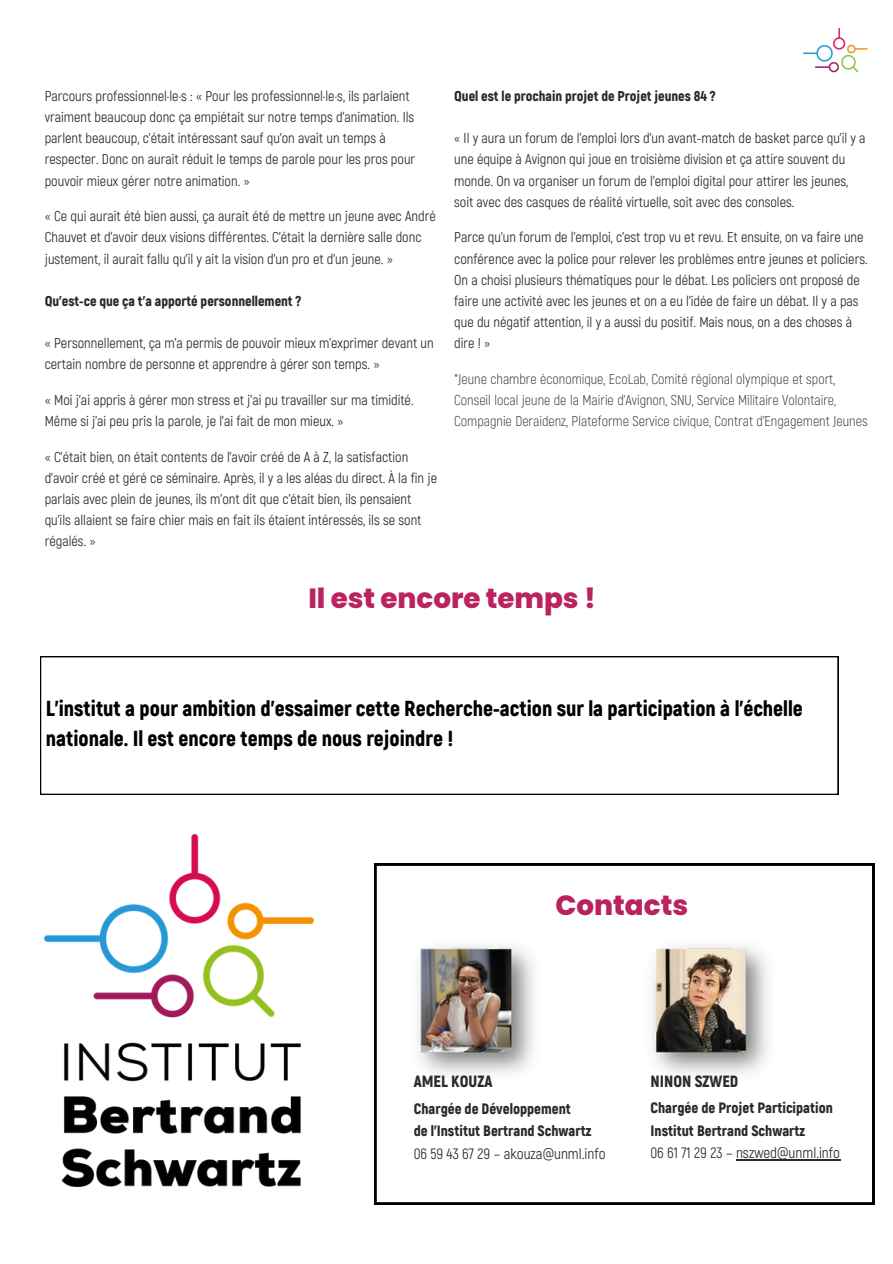
<style>
.page{position:relative;width:893px;height:1264px;background:#fff}
.page>*{position:absolute;margin:0;border:0;box-sizing:border-box;transform-origin:0 0}
.t1{font:800 27.75px "Poppins";color:#ba235f}
.t2{font:900 21.75px/30.3px "Akrobat";color:#000}
.t3{font:900 16.2px "Akrobat";color:#2b2a2a}
.t4{font:900 15px/22.5px "Akrobat";color:#2b2a2a}
.t5{font:14.25px/21.1px "Akrobat";color:#2b2a2a}
.t6{font:300 14.25px/21.1px "Akrobat";color:#2b2a2a}
.t7{font:900 14.25px "Akrobat";color:#2b2a2a}
.s1{font-weight:400}
</style>
<div class="page">
<svg style="left:374px;top:863px;width:500px;height:341px"></svg>
<svg style="left:40px;top:656px;width:798px;height:138px"></svg>
<img style="left:45px;top:834px;width:269px;height:352px">
<img style="left:402px;top:930px;width:147px;height:160px">
<img style="left:638px;top:930px;width:146px;height:160px">
<hr style="left:736px;top:1159px;width:104px;height:1px;background:#2b2a2a">
<img style="left:803px;top:28px;width:65px;height:45px">
<h5 class="t5" style="left:45px;top:86px;width:372px">Parcours professionnel·le·s : « Pour les professionnel·le·s, ils parlaient vraiment beaucoup donc ça empiétait sur notre temps d’animation. Ils parlent beaucoup, c’était intéressant sauf qu’on avait un temps à respecter. Donc on aurait réduit le temps de parole pour les pros pour pouvoir mieux gérer notre animation. »</h5>
<h5 class="t5" style="left:45px;top:206px;width:392px">« Ce qui aurait été bien aussi, ça aurait été de mettre un jeune avec André<br>Chauvet et d’avoir deux visions différentes. C’était la dernière salle donc justement, il aurait fallu qu’il y ait la vision d’un pro et d’un jeune. »</h5>
<p class="t7" style="left:45px;top:292px;width:258px">Qu’est-ce que ça t’a apporté personnellement ?</p>
<h5 class="t5" style="left:45px;top:333px;width:390px">« Personnellement, ça m’a permis de pouvoir mieux m’exprimer devant un certain nombre de personne et apprendre à gérer son temps. »</h5>
<h5 class="t5" style="left:45px;top:390px;width:370px">« Moi j’ai appris à gérer mon stress et j’ai pu travailler sur ma timidité.<br>Même si j’ai peu pris la parole, je l’ai fait de mon mieux. »</h5>
<h5 class="t5" style="left:45px;top:447px;width:394px">« C’était bien, on était contents de l’avoir créé de A à Z, la satisfaction d’avoir créé et géré ce séminaire. Après, il y a les aléas du direct. À la fin je parlais avec plein de jeunes, ils m’ont dit que c’était bien, ils pensaient qu’ils allaient se faire chier mais en fait ils étaient intéressés, ils se sont régalés. »</h5>
<p class="t7" style="left:454px;top:88px;width:263px">Quel est le prochain projet de Projet jeunes 84 ?</p>
<h1 class="t5" style="left:454px;top:128px;width:413px">« Il y aura un forum de l’emploi lors d’un avant-match de basket parce qu’il y a une équipe à Avignon qui joue en troisième division et ça attire souvent du monde. On va organiser un forum de l’emploi digital pour attirer les jeunes, soit avec des casques de réalité virtuelle, soit avec des consoles.</h1>
<h2 class="t5" style="left:454px;top:227px;width:415px">Parce qu’un forum de l’emploi, c’est trop vu et revu. Et ensuite, on va faire une conférence avec la police pour relever les problèmes entre jeunes et policiers.<br>On a choisi plusieurs thématiques pour le débat. Les policiers ont proposé de faire une activité avec les jeunes et on a eu l’idée de faire un débat. Il y a pas que du négatif attention, il y a aussi du positif. Mais nous, on a des choses à dire ! »</h2>
<p class="t6" style="left:454px;top:369px;width:415px">*Jeune chambre économique, EcoLab, Comité régional olympique et sport,<br>Conseil local jeune de la Mairie d’Avignon, SNU, Service Militaire Volontaire,<br>Compagnie Deraidenz, Plateforme Service civique, Contrat d’Engagement Jeunes</p>
<h4 class="t1" style="left:308px;top:579px;width:289px">Il est encore temps !</h4>
<h5 class="t2" style="left:46px;top:694px;width:758px">L’institut a pour ambition d’essaimer cette Recherche-action sur la participation à l’échelle nationale. Il est encore temps de nous rejoindre !</h5>
<h1 class="t1" style="left:555px;top:885px;width:134px">Contacts</h1>
<p class="t3" style="left:414px;top:1071px;width:80px">AMEL KOUZA</p>
<h3 class="t3" style="left:650px;top:1071px;width:89px">NINON SZWED</h3>
<p class="t4" style="left:414px;top:1097px;width:193px">Chargée de Développement<br>de l’Institut Bertrand Schwartz<br><span class="s1">06 59 43 67 29 – akouza@unml.info</span></p>
<h3 class="t4" style="left:650px;top:1097px;width:191px">Chargée de Projet Participation<br>Institut Bertrand Schwartz<br><span class="s1">06 61 71 29 23 – nszwed@unml.info</span></h3>
</div>
